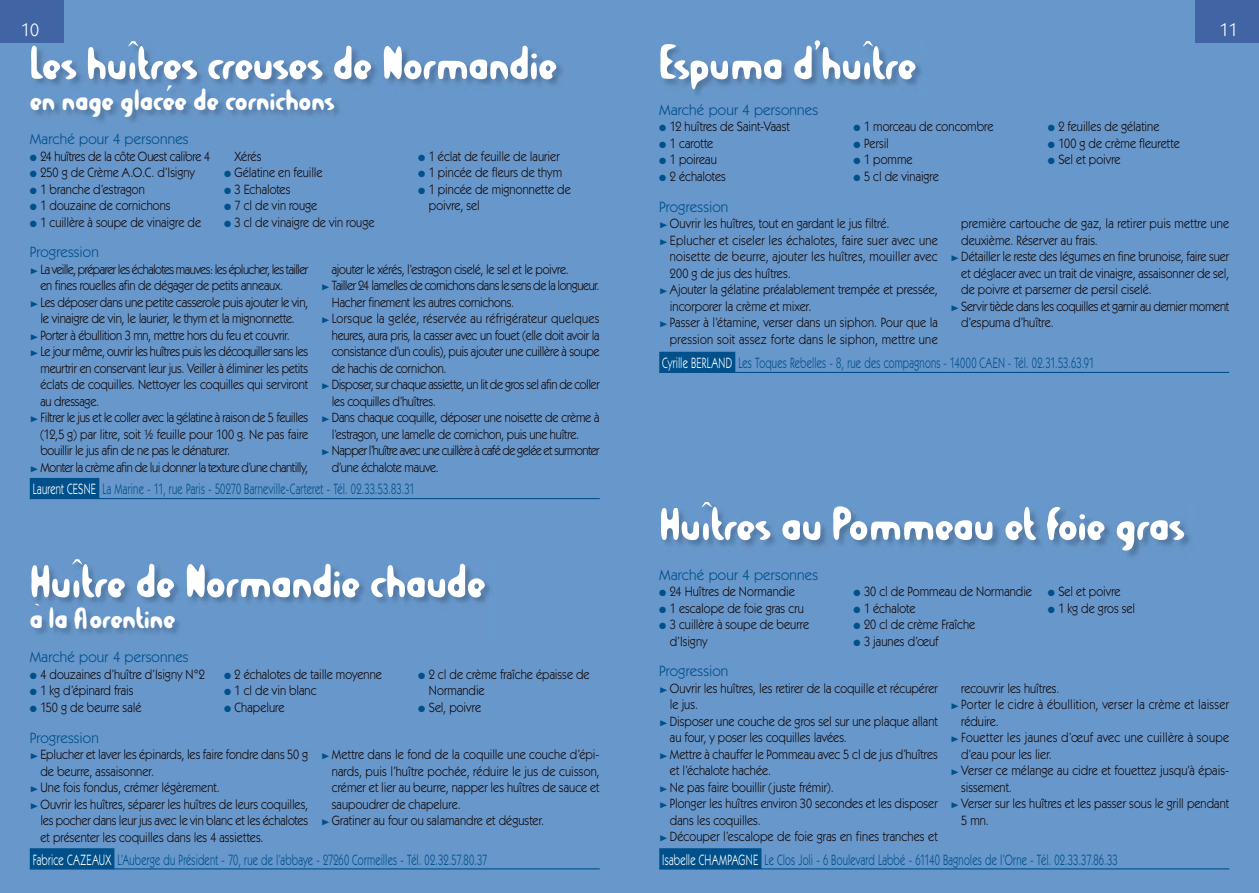
<style>
.page{position:relative;width:1259px;height:893px;background:#6898cb}
.page>*{position:absolute;margin:0;border:0;box-sizing:border-box;transform-origin:0 0}
.t1{font:51px "Balcony Angels";letter-spacing:-.01em;color:#fff}
.t2{font:33px "Balcony Angels";letter-spacing:-.005em;color:#fff}
.t3{font:18px "Itc Kabel";color:#fff}
.t4{font:15px "Itc Kabel";letter-spacing:.015em;color:#00508b;scale:.69 1}
.t5{font:15px "Itc Kabel";letter-spacing:.015em;color:#00508b}
.t6{font:13.5px/16.5px "Itc Kabel";letter-spacing:-.005em;color:#130a0d;scale:.9 1}
.t7{font:13.5px/16.5px "Itc Kabel";letter-spacing:-.025em;color:#130a0d;scale:.9 1}
.t8{font:9px/16.5px "Zapf Dingbats ITC";color:#00508b;text-align:justify}
.t9{font:9px/16.5px "Zeal";color:#00508b}
.s1{color:#fff}
</style>
<div class="page">
<img style="left:663px;top:44px;width:258px;height:50px">
<hr style="left:659px;top:372px;width:570px;height:1px;background:#00508b">
<div style="left:659px;top:352px;width:76px;height:21px;background:#00508b"></div>
<img style="left:664px;top:507px;width:526px;height:50px">
<div style="left:659px;top:848px;width:102px;height:21px;background:#00508b"></div>
<hr style="left:659px;top:868px;width:570px;height:1px;background:#00508b">
<img style="left:34px;top:46px;width:528px;height:76px">
<hr style="left:30px;top:498px;width:570px;height:1px;background:#00508b">
<div style="left:30px;top:478px;width:69px;height:21px;background:#00508b"></div>
<img style="left:34px;top:564px;width:456px;height:71px">
<hr style="left:30px;top:868px;width:570px;height:1px;background:#00508b">
<div style="left:30px;top:848px;width:84px;height:21px;background:#00508b"></div>
<div style="left:0;top:0;width:64px;height:43px;background:#4164a4"></div>
<div style="left:1195px;top:0;width:64px;height:43px;background:#4164a4"></div>
<h3 class="t3" style="left:21px;top:19px;width:19px">10</h3>
<h3 class="t3" style="left:1219px;top:19px;width:19px">11</h3>
<h1 class="t1" style="left:30px;top:40px;width:529px">Les huîtres creuses de Normandie</h1>
<h2 class="t2" style="left:30px;top:84px;width:306px">en nage glacée de cornichons</h2>
<p class="t5" style="left:30px;top:130px;width:160px">Marché pour 4 personnes</p>
<p class="t6" style="left:40px;top:148px;width:190px">24 huîtres de la côte Ouest calibre 4<br>250 g de Crème A.O.C. d’Isigny<br>1 branche d’estragon<br>1 douzaine de cornichons<br>1 cuillère à soupe de vinaigre de</p>
<p class="t8" style="left:30px;top:150px;width:9px">● ● ● ● ●</p>
<p class="t6" style="left:235px;top:148px;width:157px">Xérés<br>Gélatine en feuille<br>3 Echalotes<br>7 cl de vin rouge<br>3 cl de vinaigre de vin rouge</p>
<p class="t8" style="left:224px;top:166px;width:9px">● ● ● ●</p>
<p class="t6" style="left:429px;top:148px;width:159px">1 éclat de feuille de laurier<br>1 pincée de fleurs de thym<br>1 pincée de mignonnette de poivre, sel</p>
<p class="t8" style="left:418px;top:150px;width:9px">● ● ●</p>
<p class="t5" style="left:30px;top:243px;width:71px">Progression</p>
<p class="t7" style="left:40px;top:260px;width:299px">La veille, préparer les échalotes mauves: les éplucher, les tailler en fines rouelles afin de dégager de petits anneaux.<br>Les déposer dans une petite casserole puis ajouter le vin, le vinaigre de vin, le laurier, le thym et la mignonnette.<br>Porter à ébullition 3 mn, mettre hors du feu et couvrir.<br>Le jour même, ouvrir les huîtres puis les décoquiller sans les meurtrir en conservant leur jus. Veiller à éliminer les petits éclats de coquilles. Nettoyer les coquilles qui serviront au dressage.<br>Filtrer le jus et le coller avec la gélatine à raison de 5 feuilles (12,5 g) par litre, soit ½ feuille pour 100 g. Ne pas faire bouillir le jus afin de ne pas le dénaturer.<br>Monter la crème afin de lui donner la texture d’une chantilly,</p>
<p class="t7" style="left:332px;top:260px;width:299px">ajouter le xérés, l’estragon ciselé, le sel et le poivre.<br>Tailler 24 lamelles de cornichons dans le sens de la longueur.<br>Hacher finement les autres cornichons.<br>Lorsque la gelée, réservée au réfrigérateur quelques heures, aura pris, la casser avec un fouet (elle doit avoir la consistance d’un coulis), puis ajouter une cuillère à soupe de hachis de cornichon.<br>Disposer, sur chaque assiette, un lit de gros sel afin de coller les coquilles d’huîtres.<br>Dans chaque coquille, déposer une noisette de crème à l’estragon, une lamelle de cornichon, puis une huître.<br>Napper l’huître avec une cuillère à café de gelée et surmonter d’une échalote mauve.</p>
<p class="t9" style="left:30px;top:263px;width:10px">®</p>
<p class="t9" style="left:30px;top:296px;width:10px">®</p>
<p class="t9" style="left:30px;top:329px;width:10px">® ®</p>
<p class="t9" style="left:321px;top:279px;width:10px">®</p>
<p class="t9" style="left:321px;top:312px;width:10px">®</p>
<p class="t9" style="left:321px;top:378px;width:10px">®</p>
<p class="t9" style="left:321px;top:411px;width:10px">®</p>
<p class="t9" style="left:321px;top:444px;width:10px">®</p>
<p class="t4" style="left:33px;top:481px;width:555px"><span class="s1">Laurent CESNE</span> La Marine - 11, rue Paris - 50270 Barneville-Carteret - Tél. 02.33.53.83.31</p>
<p class="t9" style="left:30px;top:411px;width:10px">®</p>
<p class="t9" style="left:30px;top:461px;width:10px">®</p>
<h1 class="t1" style="left:30px;top:558px;width:457px">Huître de Normandie chaude</h1>
<h2 class="t2" style="left:30px;top:602px;width:147px">à la florentine</h2>
<p class="t5" style="left:30px;top:648px;width:160px">Marché pour 4 personnes</p>
<p class="t6" style="left:40px;top:666px;width:184px">4 douzaines d’huître d’Isigny N°2<br>1 kg d’épinard frais<br>150 g de beurre salé</p>
<p class="t8" style="left:30px;top:668px;width:9px">● ● ●</p>
<p class="t6" style="left:235px;top:666px;width:165px">2 échalotes de taille moyenne<br>1 cl de vin blanc<br>Chapelure</p>
<p class="t8" style="left:224px;top:668px;width:9px">● ● ●</p>
<p class="t6" style="left:429px;top:666px;width:180px">2 cl de crème fraîche épaisse de<br>Normandie<br>Sel, poivre</p>
<p class="t8" style="left:418px;top:668px;width:9px">●</p>
<p class="t8" style="left:418px;top:701px;width:9px">●</p>
<p class="t5" style="left:30px;top:729px;width:71px">Progression</p>
<p class="t6" style="left:40px;top:746px;width:299px">Eplucher et laver les épinards, les faire fondre dans 50 g de beurre, assaisonner.<br>Une fois fondus, crémer légèrement.<br>Ouvrir les huîtres, séparer les huîtres de leurs coquilles, les pocher dans leur jus avec le vin blanc et les échalotes et présenter les coquilles dans les 4 assiettes.</p>
<p class="t6" style="left:332px;top:746px;width:299px">Mettre dans le fond de la coquille une couche d’épi&shy;nards, puis l’huître pochée, réduire le jus de cuisson, crémer et lier au beurre, napper les huîtres de sauce et saupoudrer de chapelure.<br>Gratiner au four ou salamandre et déguster.</p>
<p class="t9" style="left:30px;top:748px;width:10px">®</p>
<p class="t9" style="left:30px;top:781px;width:10px">® ®</p>
<p class="t9" style="left:321px;top:748px;width:10px">®</p>
<p class="t9" style="left:321px;top:814px;width:10px">®</p>
<p class="t4" style="left:33px;top:851px;width:660px"><span class="s1">Fabrice CAZEAUX</span> L’Auberge du Président - 70, rue de l’abbaye - 27260 Cormeilles - Tél. 02.32.57.80.37</p>
<h1 class="t1" style="left:659px;top:40px;width:259px">Espuma d’huître</h1>
<p class="t5" style="left:659px;top:101px;width:160px">Marché pour 4 personnes</p>
<p class="t6" style="left:670px;top:118px;width:135px">12 huîtres de Saint-Vaast<br>1 carotte<br>1 poireau<br>2 échalotes</p>
<p class="t8" style="left:659px;top:120px;width:9px">● ● ● ●</p>
<p class="t6" style="left:864px;top:118px;width:145px">1 morceau de concombre<br>Persil<br>1 pomme<br>5 cl de vinaigre</p>
<p class="t8" style="left:853px;top:120px;width:9px">● ● ● ●</p>
<p class="t6" style="left:1058px;top:118px;width:136px">2 feuilles de gélatine<br>100 g de crème fleurette<br>Sel et poivre</p>
<p class="t8" style="left:1047px;top:120px;width:9px">● ● ●</p>
<p class="t5" style="left:659px;top:198px;width:71px">Progression</p>
<p class="t6" style="left:670px;top:215px;width:299px">Ouvrir les huîtres, tout en gardant le jus filtré.<br>Eplucher et ciseler les échalotes, faire suer avec une noisette de beurre, ajouter les huîtres, mouiller avec 200 g de jus des huîtres.<br>Ajouter la gélatine préalablement trempée et pressée, incorporer la crème et mixer.<br>Passer à l’étamine, verser dans un siphon. Pour que la pression soit assez forte dans le siphon, mettre une</p>
<p class="t9" style="left:659px;top:217px;width:10px">® ®</p>
<p class="t9" style="left:659px;top:283px;width:10px">®</p>
<p class="t9" style="left:659px;top:316px;width:10px">®</p>
<p class="t6" style="left:961px;top:215px;width:299px">première cartouche de gaz, la retirer puis mettre une deuxième. Réserver au frais.<br>Détailler le reste des légumes en fine brunoise, faire suer et déglacer avec un trait de vinaigre, assaisonner de sel, de poivre et parsemer de persil ciselé.<br>Servir tiède dans les coquilles et garnir au dernier moment d’espuma d’huître.</p>
<p class="t9" style="left:950px;top:250px;width:10px">®</p>
<p class="t9" style="left:950px;top:300px;width:10px">®</p>
<p class="t4" style="left:662px;top:354px;width:627px"><span class="s1">Cyrille BERLAND</span> Les Toques Rebelles - 8, rue des compagnons - 14000 CAEN - Tél. 02.31.53.63.91</p>
<h1 class="t1" style="left:659px;top:501px;width:527px">Huîtres au Pommeau et foie gras</h1>
<p class="t5" style="left:659px;top:566px;width:160px">Marché pour 4 personnes</p>
<p class="t6" style="left:670px;top:583px;width:156px">24 Huîtres de Normandie<br>1 escalope de foie gras cru<br>3 cuillère à soupe de beurre d’Isigny</p>
<p class="t8" style="left:659px;top:585px;width:9px">● ● ●</p>
<p class="t6" style="left:864px;top:583px;width:188px">30 cl de Pommeau de Normandie<br>1 échalote<br>20 cl de crème Fraîche<br>3 jaunes d’œuf</p>
<p class="t8" style="left:853px;top:585px;width:9px">● ● ● ●</p>
<p class="t6" style="left:1058px;top:583px;width:87px">Sel et poivre<br>1 kg de gros sel</p>
<p class="t5" style="left:659px;top:662px;width:71px">Progression</p>
<p class="t6" style="left:670px;top:679px;width:299px">Ouvrir les huîtres, les retirer de la coquille et récupérer le jus.<br>Disposer une couche de gros sel sur une plaque allant au four, y poser les coquilles lavées.<br>Mettre à chauffer le Pommeau avec 5 cl de jus d’huîtres et l’échalote hachée.<br>Ne pas faire bouillir (juste frémir).<br>Plonger les huîtres environ 30 secondes et les disposer dans les coquilles.<br>Découper l’escalope de foie gras en fines tranches et</p>
<p class="t9" style="left:659px;top:682px;width:10px">®</p>
<p class="t9" style="left:659px;top:715px;width:10px">®</p>
<p class="t9" style="left:659px;top:748px;width:10px">®</p>
<p class="t9" style="left:659px;top:781px;width:10px">® ®</p>
<p class="t9" style="left:659px;top:830px;width:10px">®</p>
<p class="t6" style="left:961px;top:679px;width:299px">recouvrir les huîtres.<br>Porter le cidre à ébullition, verser la crème et laisser réduire.<br>Fouetter les jaunes d’œuf avec une cuillère à soupe d’eau pour les lier.<br>Verser ce mélange au cidre et fouettez jusqu’à épais&shy;sissement.<br>Verser sur les huîtres et les passer sous le grill pendant<br>5 mn.</p>
<p class="t9" style="left:950px;top:698px;width:10px">®</p>
<p class="t9" style="left:950px;top:731px;width:10px">®</p>
<p class="t9" style="left:950px;top:764px;width:10px">®</p>
<p class="t9" style="left:950px;top:797px;width:10px">®</p>
<p class="t4" style="left:662px;top:851px;width:661px"><span class="s1">Isabelle CHAMPAGNE</span> Le Clos Joli - 6 Boulevard Labbé - 61140 Bagnoles de l’Orne - Tél. 02.33.37.86.33</p>
</div>
